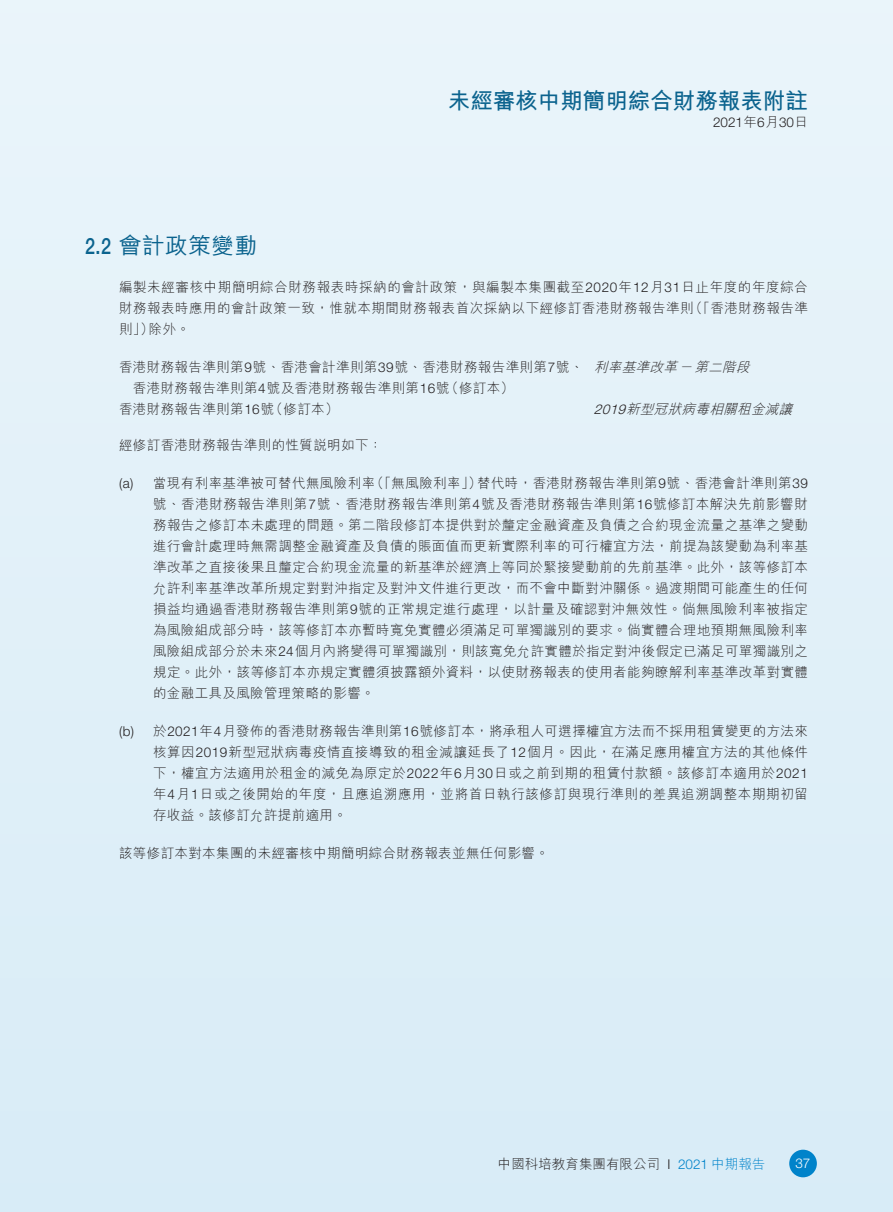
<style>
.page{position:relative;width:893px;height:1212px;background:#e1f0f8}
.page>*{position:absolute;margin:0;border:0;box-sizing:border-box;transform-origin:0 0}
.t1{font:700 22.5px "M Hei HK";color:#0b638e}
.t2{font:500 22.5px "M Hei HK";letter-spacing:.03em;color:#0b638e}
.t3{font:300 13.5px/21px "M Hei HK";letter-spacing:.03em;color:#231f20;text-align:justify}
.t4{font:italic 300 13.5px "M Hei HK";color:#231f20}
.t5{font:300 13.5px "M Hei HK";color:#231f20}
.t6{font:300 13.5px "Helvetica Neue LT Std";letter-spacing:-.01em;color:#231f20}
.t7{font:300 13.5px "Helvetica Neue LT Std";color:#fff}
.s1{font-family:"M Hei HK"}
.s2{font-family:"Helvetica Neue LT Std"}
.s3{font-family:"Helvetica Neue LT Std";color:#0083ca}
.s4{color:#0083ca}
</style>
<div class="page">
<div style="left:789px;top:1150px;width:28px;height:27px;background:#0083ca;border-radius:50%"></div>
<h1 class="t1" style="left:448px;top:85px;width:361px">未經審核中期簡明綜合財務報表附註</h1>
<p class="t6" style="left:713px;top:114px;width:96px">2021<span class="s1">年</span>6<span class="s1">月</span>30<span class="s1">日</span></p>
<h1 class="t2" style="left:85px;top:229px;width:174px"><span class="s2">2.2</span> 會計政策變動</h1>
<p class="t3" style="left:119px;top:276px;width:690px">編製未經審核中期簡明綜合財務報表時採納的會計政策，與編製本集團截至<span class="s2">2020</span>年<span class="s2">12</span>月<span class="s2">31</span>日止年度的年度綜合財務報表時應用的會計政策一致，惟就本期間財務報表首次採納以下經修訂香港財務報告準則（「香港財務報告準則」）除外。</p>
<p class="t3" style="left:133px;top:356px;width:452px;text-indent:-14px">香港財務報告準則第<span class="s2">9</span>號、香港會計準則第<span class="s2">39</span>號、香港財務報告準則第<span class="s2">7</span>號、香港財務報告準則第<span class="s2">4</span>號及香港財務報告準則第<span class="s2">16</span>號（修訂本）</p>
<p class="t4" style="left:594px;top:360px;width:161px">利率基準改革－第二階段</p>
<p class="t3" style="left:119px;top:398px;width:221px">香港財務報告準則第<span class="s2">16</span>號（修訂本）</p>
<p class="t4" style="left:594px;top:402px;width:203px"><span class="s2">2019</span>新型冠狀病毒相關租金減讓</p>
<p class="t3" style="left:119px;top:435px;width:265px">經修訂香港財務報告準則的性質說明如下：</p>
<p class="t3" style="left:153px;top:473px;width:657px;text-indent:-34px"><span class="s2">(a)</span> 當現有利率基準被可替代無風險利率（「無風險利率」）替代時，香港財務報告準則第<span class="s2">9</span>號、香港會計準則第<span class="s2">39</span>號、香港財務報告準則第<span class="s2">7</span>號、香港財務報告準則第<span class="s2">4</span>號及香港財務報告準則第<span class="s2">16</span>號修訂本解決先前影響財務報告之修訂本未處理的問題。第二階段修訂本提供對於釐定金融資產及負債之合約現金流量之基準之變動進行會計處理時無需調整金融資產及負債的賬面值而更新實際利率的可行權宜方法，前提為該變動為利率基準改革之直接後果且釐定合約現金流量的新基準於經濟上等同於緊接變動前的先前基準。此外，該等修訂本允許利率基準改革所規定對對沖指定及對沖文件進行更改，而不會中斷對沖關係。過渡期間可能產生的任何損益均通過香港財務報告準則第<span class="s2">9</span>號的正常規定進行處理，以計量及確認對沖無效性。倘無風險利率被指定為風險組成部分時，該等修訂本亦暫時寬免實體必須滿足可單獨識別的要求。倘實體合理地預期無風險利率風險組成部分於未來<span class="s2">24</span>個月內將變得可單獨識別，則該寬免允許實體於指定對沖後假定已滿足可單獨識別之規定。此外，該等修訂本亦規定實體須披露額外資料，以使財務報表的使用者能夠瞭解利率基準改革對實體的金融工具及風險管理策略的影響。</p>
<p class="t3" style="left:153px;top:721px;width:656px;text-indent:-34px"><span class="s2">(b)</span> 於<span class="s2">2021</span>年<span class="s2">4</span>月發佈的香港財務報告準則第<span class="s2">16</span>號修訂本，將承租人可選擇權宜方法而不採用租賃變更的方法來核算因<span class="s2">2019</span>新型冠狀病毒疫情直接導致的租金減讓延長了<span class="s2">12</span>個月。因此，在滿足應用權宜方法的其他條件下，權宜方法適用於租金的減免為原定於<span class="s2">2022</span>年<span class="s2">6</span>月<span class="s2">30</span>日或之前到期的租賃付款額。該修訂本適用於<span class="s2">2021</span>年<span class="s2">4</span>月<span class="s2">1</span>日或之後開始的年度，且應追溯應用，並將首日執行該修訂與現行準則的差異追溯調整本期期初留存收益。該修訂允許提前適用。</p>
<p class="t3" style="left:119px;top:843px;width:431px">該等修訂本對本集團的未經審核中期簡明綜合財務報表並無任何影響。</p>
<p class="t5" style="left:498px;top:1157px;width:269px">中國科培教育集團有限公司 <span class="s2">I</span> <span class="s3">2021</span> <span class="s4">中期報告</span></p>
<p class="t7" style="left:795px;top:1155px;width:17px">37</p>
</div>
